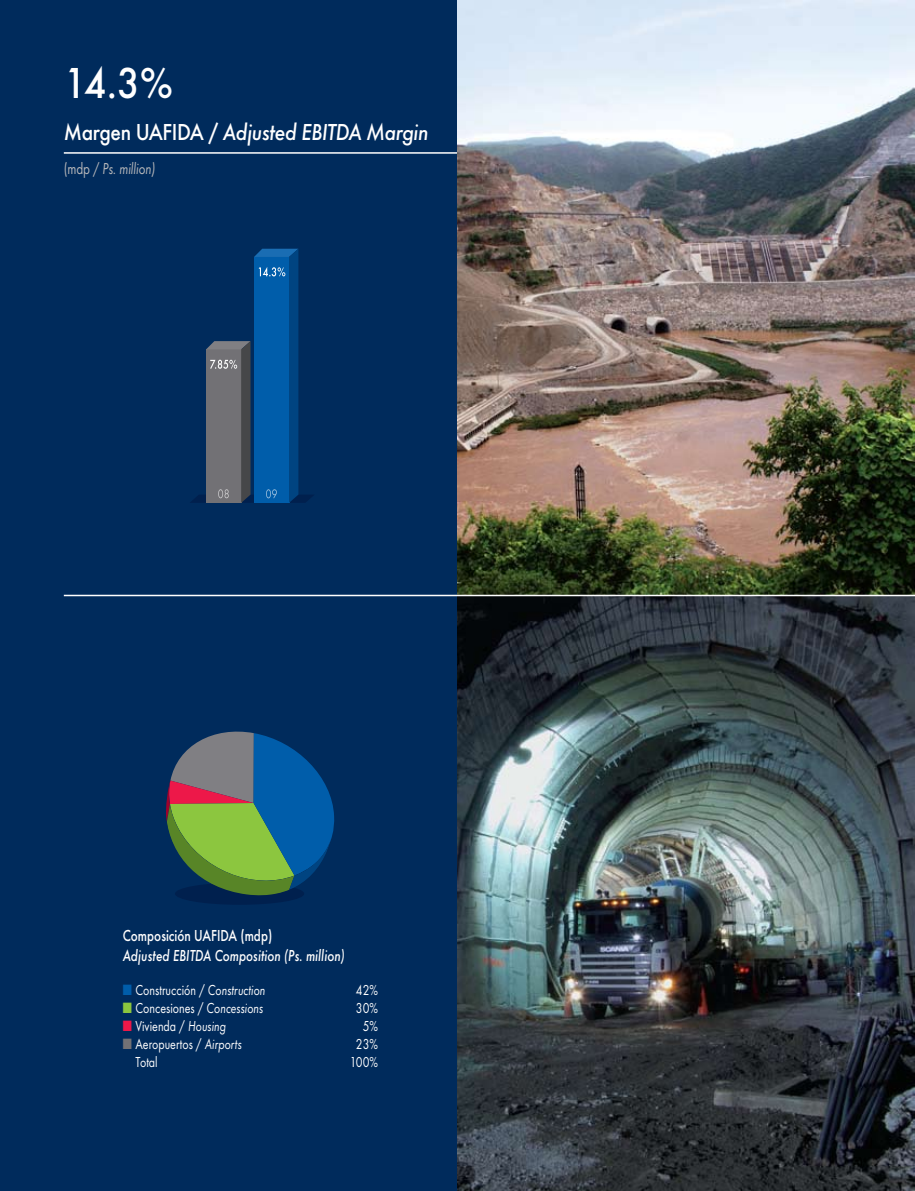
<style>
.page{position:relative;width:915px;height:1191px;background:#fff}
.page>*{position:absolute;margin:0;border:0;box-sizing:border-box;transform-origin:0 0}
.t1{font:500 45px "Futura T";color:#fff;scale:.9 1}
.t2{font:italic 500 24px "Futura T";letter-spacing:-.02em;color:#fff;scale:.9 1}
.t3{font:italic 500 16.5px "Futura T";color:#fff;scale:.8 1}
.t4{font:500 16.5px "Futura T";color:#fff;scale:.8 1}
.t5{font:italic 16.5px "Futura T";letter-spacing:-.01em;color:#b8b8ba;scale:.8 1}
.t6{font:15px "Futura T";color:#fff;scale:.8 1}
.s1{font-style:normal}
.s2{color:#005daa}
.s3{font-style:italic}
.s4{color:#8cc63f}
.s5{color:#ed1849}
.s6{color:#727175}
</style>
<div class="page">
<div style="left:0;top:0;width:914px;height:1191px;background:#002b5c"></div>
<div style="left:175px;top:882px;width:129px;height:22px;background:#00204e;border-radius:50%"></div>
<svg style="left:166px;top:731px;width:169px;height:169px"></svg>
<hr style="left:64px;top:152px;width:410px;height:2px;background:#fff">
<img style="left:457px;top:0;width:457px;height:1191px">
<hr style="left:64px;top:595px;width:850px;height:1px;background:#fff">
<svg style="left:190px;top:249px;width:123px;height:254px"></svg>
<h1 class="t1" style="left:64px;top:57px;width:123px">14.3%</h1>
<h2 class="t2" style="left:64px;top:118px;width:407px"><span class="s1">Margen UAFIDA /</span> Adjusted EBITDA Margin</h2>
<p class="t5" style="left:64px;top:159px;width:116px"><span class="s1">(mdp /</span> Ps. million)</p>
<p class="t4" style="left:123px;top:926px;width:188px">Composición UAFIDA (mdp)</p>
<p class="t3" style="left:123px;top:946px;width:279px">Adjusted EBITDA Composition (Ps. million)</p>
<p class="t6" style="left:123px;top:981px;width:180px"><span class="s2">■</span> Construcción / <span class="s3">Construction</span></p>
<p class="t6" style="left:356px;top:981px;width:29px">42%</p>
<p class="t6" style="left:123px;top:999px;width:177px"><span class="s4">■</span> Concesiones / <span class="s3">Concessions</span></p>
<p class="t6" style="left:356px;top:999px;width:29px">30%</p>
<p class="t6" style="left:123px;top:1017px;width:131px"><span class="s5">■</span> Vivienda / <span class="s3">Housing</span></p>
<p class="t6" style="left:362px;top:1017px;width:21px">5%</p>
<p class="t6" style="left:123px;top:1035px;width:150px"><span class="s6">■</span> Aeropuertos / <span class="s3">Airports</span></p>
<p class="t6" style="left:356px;top:1035px;width:29px">23%</p>
<p class="t6" style="left:135px;top:1053px;width:29px">Total</p>
<p class="t6" style="left:349px;top:1053px;width:37px">100%</p>
</div>
